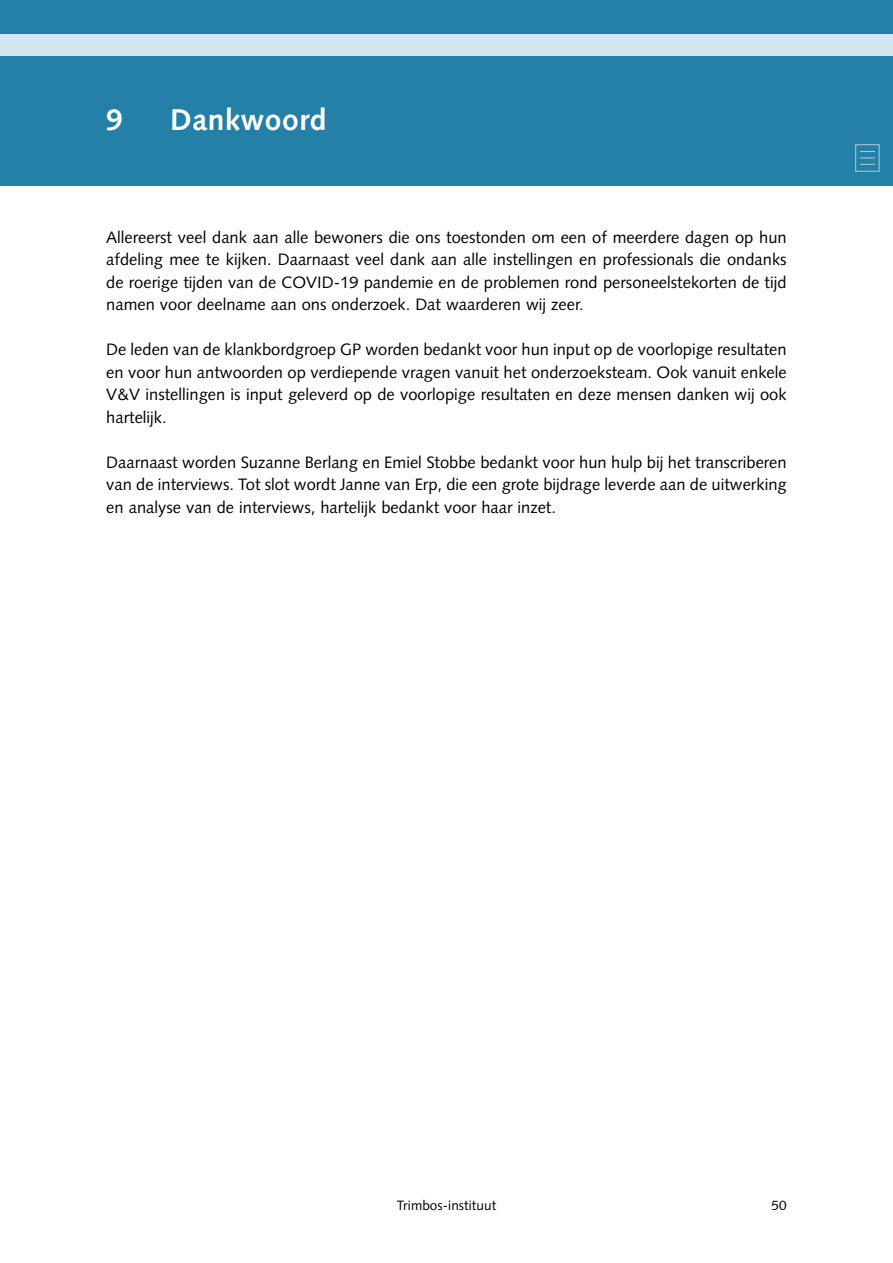
<style>
.page{position:relative;width:893px;height:1263px;background:#fff}
.page>*{position:absolute;margin:0;border:0;box-sizing:border-box;transform-origin:0 0}
.t1{font:700 30px "Syntax LT Std";letter-spacing:.02em;color:#fff}
.t2{font:16.5px/22.5px "Syntax LT Std";color:#000;text-align:justify}
.t3{font:13.5px "Syntax LT Std";letter-spacing:.005em;color:#000}
</style>
<div class="page">
<div style="left:0;top:0;width:893px;height:186px;background:#2580a7"></div>
<div style="left:0;top:34px;width:893px;height:21px;background:#d3e5ed"></div>
<div style="left:855px;top:144px;width:25px;height:28px;border:1px solid #a8c4da"></div>
<svg style="left:860px;top:151px;width:14px;height:7px"></svg>
<svg style="left:860px;top:164px;width:14px;height:1px"></svg>
<h1 class="t1" style="left:106px;top:102px;width:18px">9</h1>
<h1 class="t1" style="left:170px;top:102px;width:158px">Dankwoord</h1>
<p class="t2" style="left:106px;top:226px;width:682px">Allereerst veel dank aan alle bewoners die ons toestonden om een of meerdere dagen op hun afdeling mee te kijken. Daarnaast veel dank aan alle instellingen en professionals die ondanks de roerige tijden van de COVID-19 pandemie en de problemen rond personeelstekorten de tijd namen voor deelname aan ons onderzoek. Dat waarderen wij zeer.</p>
<p class="t2" style="left:106px;top:338px;width:682px">De leden van de klankbordgroep GP worden bedankt voor hun input op de voorlopige resultaten en voor hun antwoorden op verdiepende vragen vanuit het onderzoeksteam. Ook vanuit enkele V&amp;V instellingen is input geleverd op de voorlopige resultaten en deze mensen danken wij ook hartelijk.</p>
<p class="t2" style="left:106px;top:451px;width:682px">Daarnaast worden Suzanne Berlang en Emiel Stobbe bedankt voor hun hulp bij het transcriberen van de interviews. Tot slot wordt Janne van Erp, die een grote bijdrage leverde aan de uitwerking en analyse van de interviews, hartelijk bedankt voor haar inzet.</p>
<p class="t3" style="left:397px;top:1197px;width:101px">Trimbos-instituut</p>
<p class="t3" style="left:772px;top:1197px;width:17px">50</p>
</div>
